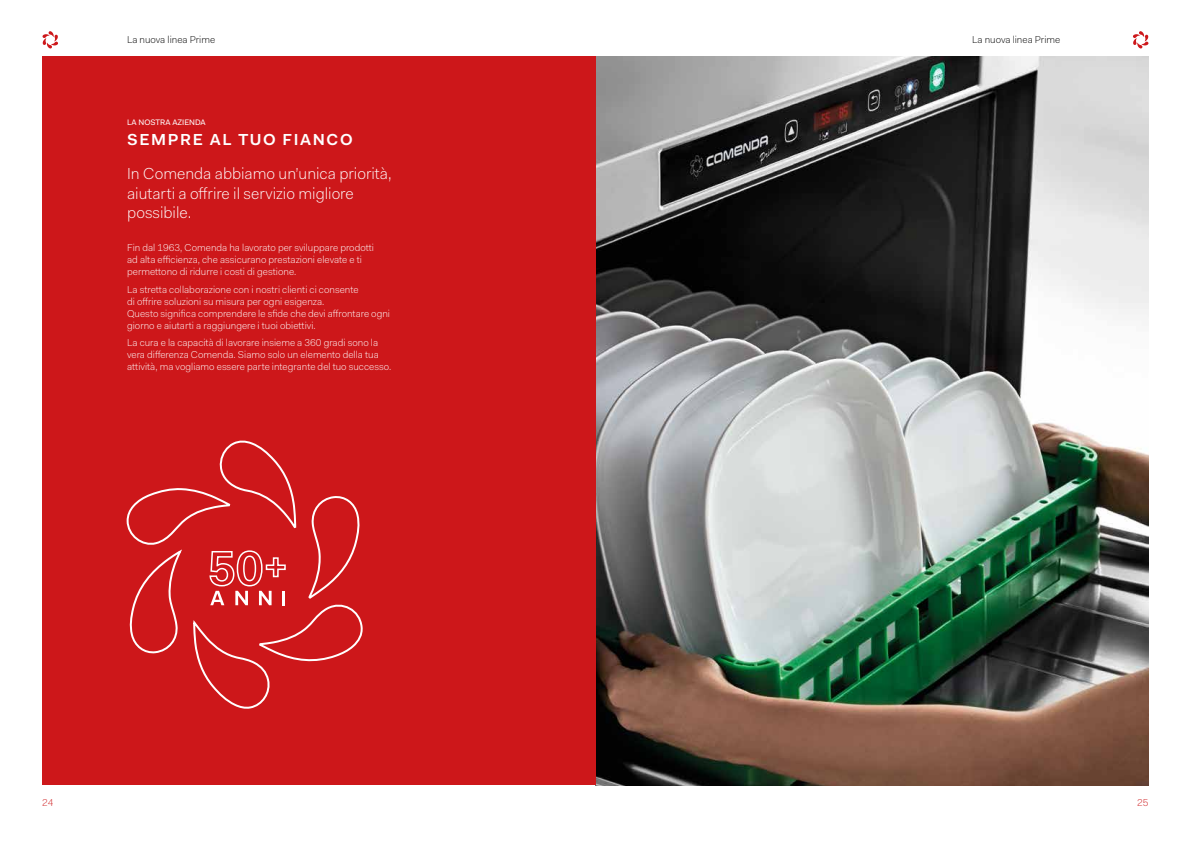
<style>
.page{position:relative;width:1191px;height:842px;background:#fff}
.page>*{position:absolute;margin:0;border:0;box-sizing:border-box;transform-origin:0 0}
.t1{font:300 16px/19.2px "Fakt Pro";color:#fff}
.t2{font:600 16px "Fakt Pro";letter-spacing:.1em;color:#fff}
.t3{font:300 10px/12px "Fakt Pro";color:#fff}
.t4{font:300 10px "Fakt Pro";color:#000}
.t5{font:300 10px "Fakt Pro";color:#cd171a}
.t6{font:8px "Fakt Pro";color:#fff}
</style>
<div class="page">
<img style="left:595px;top:57px;width:553px;height:728px">
<div style="left:42px;top:57px;width:553px;height:728px;background:#cd171a"></div>
<svg style="left:126px;top:440px;width:236px;height:269px"></svg>
<hr style="left:282px;top:591px;width:3px;height:14px;background:#fff">
<svg style="left:43px;top:31px;width:15px;height:17px"></svg>
<svg style="left:1133px;top:31px;width:15px;height:17px"></svg>
<p class="t4" style="left:127px;top:33px;width:90px">La nuova linea Prime</p>
<p class="t4" style="left:972px;top:33px;width:90px">La nuova linea Prime</p>
<p class="t6" style="left:127px;top:117px;width:80px">LA NOSTRA AZIENDA</p>
<h1 class="t2" style="left:127px;top:128px;width:227px">SEMPRE AL TUO FIANCO</h1>
<h1 class="t1" style="left:127px;top:164px;width:266px">In Comenda abbiamo un’unica priorità, aiutarti a offrire il servizio migliore possibile.</h1>
<p class="t3" style="left:127px;top:241px;width:248px">Fin dal 1963, Comenda ha lavorato per sviluppare prodotti ad alta efficienza, che assicurano prestazioni elevate e ti permettono di ridurre i costi di gestione.</p>
<p class="t3" style="left:127px;top:283px;width:264px">La stretta collaborazione con i nostri clienti ci consente<br>di offrire soluzioni su misura per ogni esigenza.<br>Questo significa comprendere le sfide che devi affrontare ogni giorno e aiutarti a raggiungere i tuoi obiettivi.</p>
<p class="t3" style="left:127px;top:337px;width:266px">La cura e la capacità di lavorare insieme a 360 gradi sono la vera differenza Comenda. Siamo solo un elemento della tua attività, ma vogliamo essere parte integrante del tuo successo.</p>
<p class="t5" style="left:42px;top:796px;width:13px">24</p>
<p class="t5" style="left:1137px;top:796px;width:13px">25</p>
</div>
